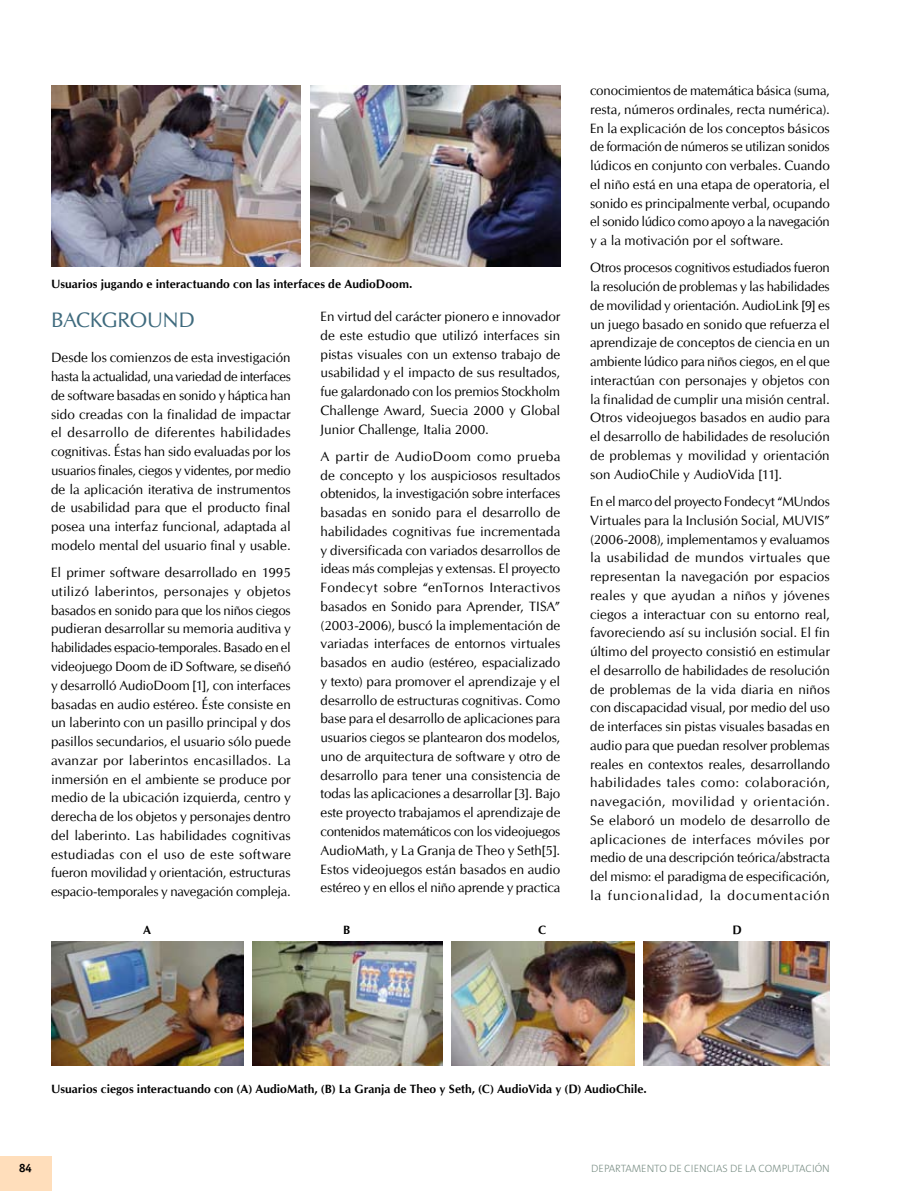
<style>
.page{position:relative;width:915px;height:1191px;background:#fff}
.page>*{position:absolute;margin:0;border:0;box-sizing:border-box;transform-origin:0 0}
.t1{font:21px "CG Omega";color:#3e6a7d}
.t2{font:13.5px/18.8px "CG Omega";color:#000;text-align:justify}
.t3{font:700 12px "CG Omega";letter-spacing:.005em;color:#000}
.t4{font:700 12px "Officina San ITC";color:#000}
.t5{font:300 10.65px "The Sans";color:#7c9087}
</style>
<div class="page">
<img style="left:310px;top:85px;width:250px;height:182px">
<img style="left:51px;top:85px;width:250px;height:182px">
<img style="left:51px;top:942px;width:192px;height:123px">
<img style="left:252px;top:942px;width:190px;height:123px">
<img style="left:451px;top:942px;width:183px;height:123px">
<img style="left:643px;top:942px;width:186px;height:123px">
<div style="left:0;top:1157px;width:51px;height:34px;background:#ffdebb"></div>
<p class="t3" style="left:51px;top:276px;width:363px">Usuarios jugando e interactuando con las interfaces de AudioDoom.</p>
<h1 class="t1" style="left:51px;top:307px;width:28px">Background</h1>
<p class="t2" style="left:51px;top:348px;width:241px">Desde los comienzos de esta investigación hasta la actualidad, una variedad de interfaces de software basadas en sonido y háptica han sido creadas con la finalidad de impactar el desarrollo de diferentes habilidades cognitivas. Éstas han sido evaluadas por los usuarios finales, ciegos y videntes, por medio de la aplicación iterativa de instrumentos de usabilidad para que el producto final posea una interfaz funcional, adaptada al modelo mental del usuario final y usable.</p>
<p class="t2" style="left:51px;top:563px;width:241px">El primer software desarrollado en 1995 utilizó laberintos, personajes y objetos basados en sonido para que los niños ciegos pudieran desarrollar su memoria auditiva y habilidades espacio-temporales. Basado en el videojuego Doom de iD Software, se diseñó y desarrolló AudioDoom [1], con interfaces basadas en audio estéreo. Éste consiste en un laberinto con un pasillo principal y dos pasillos secundarios, el usuario sólo puede avanzar por laberintos encasillados. La inmersión en el ambiente se produce por medio de la ubicación izquierda, centro y derecha de los objetos y personajes dentro del laberinto. Las habilidades cognitivas estudiadas con el uso de este software fueron movilidad y orientación, estructuras espacio-temporales y navegación compleja.</p>
<p class="t2" style="left:320px;top:307px;width:241px">En virtud del carácter pionero e innovador de este estudio que utilizó interfaces sin pistas visuales con un extenso trabajo de usabilidad y el impacto de sus resultados, fue galardonado con los premios Stockholm Challenge Award, Suecia 2000 y Global Junior Challenge, Italia 2000.</p>
<p class="t2" style="left:320px;top:447px;width:241px">A partir de AudioDoom como prueba de concepto y los auspiciosos resultados obtenidos, la investigación sobre interfaces basadas en sonido para el desarrollo de habilidades cognitivas fue incrementada y diversificada con variados desarrollos de ideas más complejas y extensas. El proyecto Fondecyt sobre “enTornos Interactivos basados en Sonido para Aprender, TISA” (2003-2006), buscó la implementación de variadas interfaces de entornos virtuales basados en audio (estéreo, espacializado y texto) para promover el aprendizaje y el desarrollo de estructuras cognitivas. Como base para el desarrollo de aplicaciones para usuarios ciegos se plantearon dos modelos, uno de arquitectura de software y otro de desarrollo para tener una consistencia de todas las aplicaciones a desarrollar [3]. Bajo este proyecto trabajamos el aprendizaje de contenidos matemáticos con los videojuegos AudioMath, y La Granja de Theo y Seth[5].<br>Estos videojuegos están basados en audio estéreo y en ellos el niño aprende y practica</p>
<p class="t2" style="left:590px;top:81px;width:241px">conocimientos de matemática básica (suma, resta, números ordinales, recta numérica).<br>En la explicación de los conceptos básicos de formación de números se utilizan sonidos lúdicos en conjunto con verbales. Cuando el niño está en una etapa de operatoria, el sonido es principalmente verbal, ocupando el sonido lúdico como apoyo a la navegación y a la motivación por el software.</p>
<p class="t2" style="left:590px;top:259px;width:241px">Otros procesos cognitivos estudiados fueron la resolución de problemas y las habilidades de movilidad y orientación. AudioLink [9] es un juego basado en sonido que refuerza el aprendizaje de conceptos de ciencia en un ambiente lúdico para niños ciegos, en el que interactúan con personajes y objetos con la finalidad de cumplir una misión central.<br>Otros videojuegos basados en audio para el desarrollo de habilidades de resolución de problemas y movilidad y orientación son AudioChile y AudioVida [11].</p>
<p class="t2" style="left:590px;top:492px;width:241px">En el marco del proyecto Fondecyt “MUndos Virtuales para la Inclusión Social, MUVIS” (2006-2008), implementamos y evaluamos la usabilidad de mundos virtuales que representan la navegación por espacios reales y que ayudan a niños y jóvenes ciegos a interactuar con su entorno real, favoreciendo así su inclusión social. El fin último del proyecto consistió en estimular el desarrollo de habilidades de resolución de problemas de la vida diaria en niños con discapacidad visual, por medio del uso de interfaces sin pistas visuales basadas en audio para que puedan resolver problemas reales en contextos reales, desarrollando habilidades tales como: colaboración, navegación, movilidad y orientación.<br>Se elaboró un modelo de desarrollo de aplicaciones de interfaces móviles por medio de una descripción teórica/abstracta del mismo: el paradigma de especificación, la funcionalidad, la documentación</p>
<p class="t3" style="left:143px;top:922px;width:9px">A</p>
<p class="t3" style="left:343px;top:922px;width:9px">B</p>
<p class="t3" style="left:538px;top:922px;width:9px">C</p>
<p class="t3" style="left:732px;top:922px;width:11px">D</p>
<p class="t3" style="left:51px;top:1082px;width:597px">Usuarios ciegos interactuando con (A) AudioMath, (B) La Granja de Theo y Seth, (C) AudioVida y (D) AudioChile.</p>
<p class="t4" style="left:19px;top:1160px;width:14px">84</p>
<p class="t5" style="left:591px;top:1159px;width:240px">DEPARTAMENTO DE CIENCIAS DE LA COMPUTACIÓN</p>
</div>
